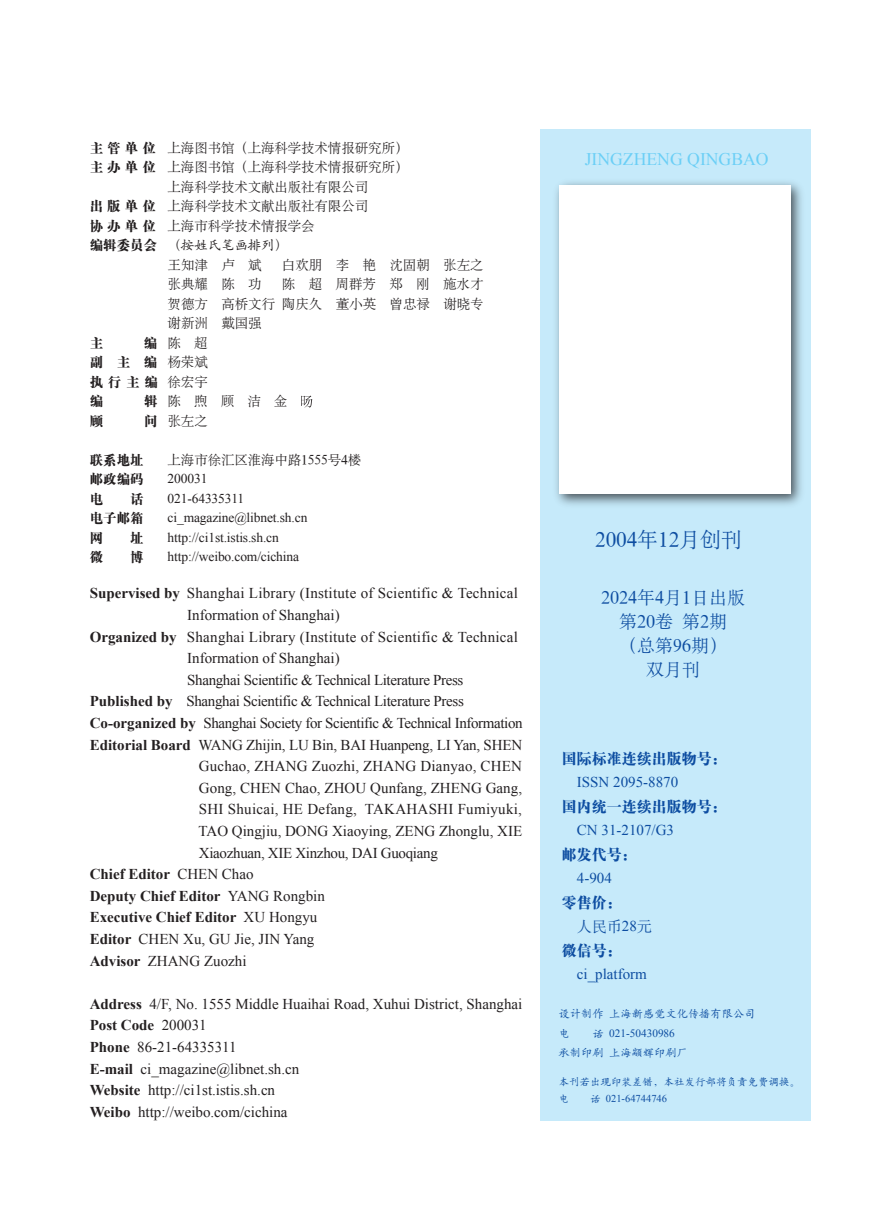
<style>
.page{position:relative;width:893px;height:1212px;background:#fff}
.page>*{position:absolute;margin:0;border:0;box-sizing:border-box;transform-origin:0 0}
.t1{font:21px "H Ya 6 gj";color:#0d4da1}
.t2{font:18px/24px "H Ya 6 gj";color:#0d4da1;text-align:center}
.t3{font:17.7px "Times New Roman";color:#6bcff6}
.t4{font:15px/21.6px "Times New Roman";color:#231f20}
.t5{font:15px "Times New Roman";letter-spacing:.02em;color:#231f20}
.t6{font:15px "Times New Roman";letter-spacing:-.025em;color:#231f20}
.t7{font:15px "Times New Roman";letter-spacing:-.02em;color:#231f20}
.t8{font:700 15px "Times New Roman";color:#231f20}
.t9{font:15px "Times New Roman";color:#0d4da1}
.t10{font:15px "H Ya 9 gj";color:#0d4da1}
.t11{font:15px "H Ya 6 gj";color:#0d4da1}
.t12{font:13.5px/19.5px "H Ya 6 gj";letter-spacing:-.01em;color:#231f20}
.t13{font:13.5px/19.5px "Times New Roman";letter-spacing:-.01em;color:#231f20}
.t14{font:13.5px/19.5px "H Ya 9 gj";letter-spacing:.3em;color:#231f20;text-align:justify}
.t15{font:13.5px "H Yc 1 gj";letter-spacing:-.01em;color:#231f20}
.t16{font:11.25px/19.5px "H Yc 1 gj";color:#0d4da1}
.t17{font:11.25px "Times New Roman";color:#0d4da1}
.t18{font:10.5px/16.5px "H Yc 1 gj";color:#0d4da1}
.t19{font:10.5px "Times New Roman";color:#0d4da1}
.s1{font-weight:700}
.s2{font-weight:400}
.s3{font-family:"Times New Roman"}
.s4{font-family:"H Yc 1 gj"}
</style>
<div class="page">
<div style="left:540px;top:129px;width:270px;height:991px;background:#c6eafa"></div>
<img style="left:556px;top:182px;width:246px;height:323px">
<div style="left:559px;top:185px;width:231px;height:308px;background:#fff"></div>
<svg style="left:301px;top:396px;width:11px;height:12px"></svg>
<p class="t12" style="left:168px;top:138px;width:242px">上海图书馆（上海科学技术情报研究所）上海图书馆（上海科学技术情报研究所）上海科学技术文献出版社有限公司<br>上海科学技术文献出版社有限公司<br>上海市科学技术情报学会</p>
<p class="t15" style="left:168px;top:238px;width:122px">（按姓氏笔画排列）</p>
<p class="t12" style="left:168px;top:255px;width:96px">王知津 卢 斌</p>
<p class="t12" style="left:282px;top:255px;width:203px">白欢朋 李 艳 沈固朝 张左之</p>
<p class="t12" style="left:168px;top:274px;width:96px">张典耀 陈 功</p>
<p class="t14" style="left:90px;top:138px;width:68px">主管单位主办单位</p>
<p class="t14" style="left:90px;top:196px;width:69px">出版单位协办单位编辑委员会</p>
<p class="t12" style="left:168px;top:274px;width:318px;text-indent:114px">陈 超 周群芳 郑 刚 施水才贺德方 高桥文行 陶庆久 董小英 曾忠禄 谢晓专谢新洲 戴国强<br>陈 超<br>杨荣斌<br>徐宏宇<br>陈 煦 顾 洁 金<br>张左之</p>
<p class="t12" style="left:168px;top:450px;width:195px">上海市徐汇区淮海中路1555号4楼</p>
<p class="t13" style="left:168px;top:468px;width:141px">200031<br>021-64335311 ci_magazine@libnet.sh.cn http://ci1st.istis.sh.cn http://weibo.com/cichina</p>
<p class="t5" style="left:90px;top:583px;width:430px"><span class="s1">Supervised by</span> Shanghai Library (Institute of Scientific &amp; Technical</p>
<p class="t4" style="left:187px;top:604px;width:154px">Information of Shanghai)</p>
<p class="t5" style="left:90px;top:626px;width:430px"><span class="s1">Organized by</span> Shanghai Library (Institute of Scientific &amp; Technical</p>
<p class="t4" style="left:187px;top:647px;width:154px">Information of Shanghai)</p>
<p class="t6" style="left:187px;top:670px;width:278px">Shanghai Scientific &amp; Technical Literature Press</p>
<p class="t7" style="left:90px;top:691px;width:376px"><span class="s1">Published by</span> Shanghai Scientific &amp; Technical Literature Press</p>
<p class="t6" style="left:90px;top:713px;width:434px"><span class="s1">Co-organized by</span> Shanghai Society for Scientific &amp; Technical Information</p>
<p class="t4" style="left:90px;top:733px;width:434px"><span class="s1">Editorial Board</span> WANG Zhijin, LU Bin, BAI Huanpeng, LI Yan, SHEN</p>
<p class="t4" style="left:199px;top:755px;width:324px">Guchao, ZHANG Zuozhi, ZHANG Dianyao, CHEN</p>
<p class="t4" style="left:199px;top:777px;width:325px">Gong, CHEN Chao, ZHOU Qunfang, ZHENG Gang,</p>
<p class="t5" style="left:199px;top:799px;width:325px">SHI Shuicai, HE Defang, TAKAHASHI Fumiyuki,</p>
<p class="t4" style="left:199px;top:820px;width:325px">TAO Qingjiu, DONG Xiaoying, ZENG Zhonglu, XIE</p>
<p class="t7" style="left:199px;top:842px;width:240px">Xiaozhuan, XIE Xinzhou, DAI Guoqiang</p>
<p class="t8" style="left:90px;top:864px;width:165px">Chief Editor <span class="s2">CHEN Chao</span></p>
<p class="t8" style="left:90px;top:885px;width:237px">Deputy Chief Editor <span class="s2">YANG Rongbin</span></p>
<p class="t8" style="left:90px;top:907px;width:229px">Executive Chief Editor <span class="s2">XU Hongyu</span></p>
<p class="t4" style="left:90px;top:928px;width:226px"><span class="s1">Editor</span> CHEN Xu, GU Jie, JIN Yang</p>
<p class="t4" style="left:90px;top:949px;width:158px"><span class="s1">Advisor</span> ZHANG Zuozhi</p>
<p class="t4" style="left:90px;top:993px;width:434px"><span class="s1">Address</span> 4/F, No. 1555 Middle Huaihai Road, Xuhui District, Shanghai <span class="s1">Post Code</span> 200031<br><span class="s1">Phone</span> 86-21-64335311<br><span class="s1">E-mail</span> ci_magazine@libnet.sh.cn<br><span class="s1">Website</span> http://ci1st.istis.sh.cn<br><span class="s1">Weibo</span> http://weibo.com/cichina</p>
<p class="t14" style="left:90px;top:333px;width:70px;text-indent:54px">编副 主 编执行主编编</p>
<p class="t14" style="left:90px;top:333px;width:15px">主</p>
<p class="t14" style="left:144px;top:391px;width:15px">辑</p>
<p class="t14" style="left:90px;top:411px;width:15px">顾</p>
<p class="t14" style="left:144px;top:411px;width:15px">问</p>
<p class="t14" style="left:90px;top:450px;width:56px">联系地址邮政编码电</p>
<p class="t14" style="left:90px;top:489px;width:56px;text-indent:41px">话电子邮箱网</p>
<p class="t14" style="left:130px;top:528px;width:15px">址</p>
<p class="t14" style="left:90px;top:547px;width:15px">微</p>
<p class="t14" style="left:130px;top:547px;width:15px">博</p>
<p class="t3" style="left:585px;top:147px;width:186px">JINGZHENG QINGBAO</p>
<h1 class="t1" style="left:595px;top:529px;width:148px">2004年12月创刊</h1>
<p class="t2" style="left:601px;top:586px;width:145px">2024年4月1日出版第20卷 第2期<br>（总第96期）<br>双月刊</p>
<p class="t10" style="left:562px;top:751px;width:166px">国际标准连续出版物号：</p>
<p class="t9" style="left:577px;top:772px;width:103px">ISSN 2095-8870</p>
<p class="t10" style="left:562px;top:799px;width:166px">国内统一连续出版物号：</p>
<p class="t9" style="left:577px;top:820px;width:99px">CN 31-2107/G3</p>
<p class="t10" style="left:562px;top:847px;width:76px">邮发代号：</p>
<p class="t9" style="left:577px;top:868px;width:36px">4-904</p>
<p class="t10" style="left:562px;top:895px;width:61px">零售价：</p>
<p class="t11" style="left:577px;top:919px;width:76px">人民币<span class="s3">28</span>元</p>
<p class="t10" style="left:562px;top:943px;width:61px">微信号：</p>
<p class="t9" style="left:577px;top:964px;width:71px">ci_platform</p>
<p class="t16" style="left:559px;top:1004px;width:198px">设计制作 上海新感觉文化传播有限公司电</p>
<p class="t17" style="left:592px;top:1025px;width:84px"><span class="s4">话</span> 021-50430986</p>
<p class="t16" style="left:559px;top:1043px;width:131px">承制印刷 上海颛辉印刷厂</p>
<p class="t18" style="left:559px;top:1074px;width:243px">本刊若出现印装差错，本社发行部将负责免费调换。电</p>
<p class="t19" style="left:590px;top:1091px;width:78px"><span class="s4">话</span> 021-64744746</p>
</div>
